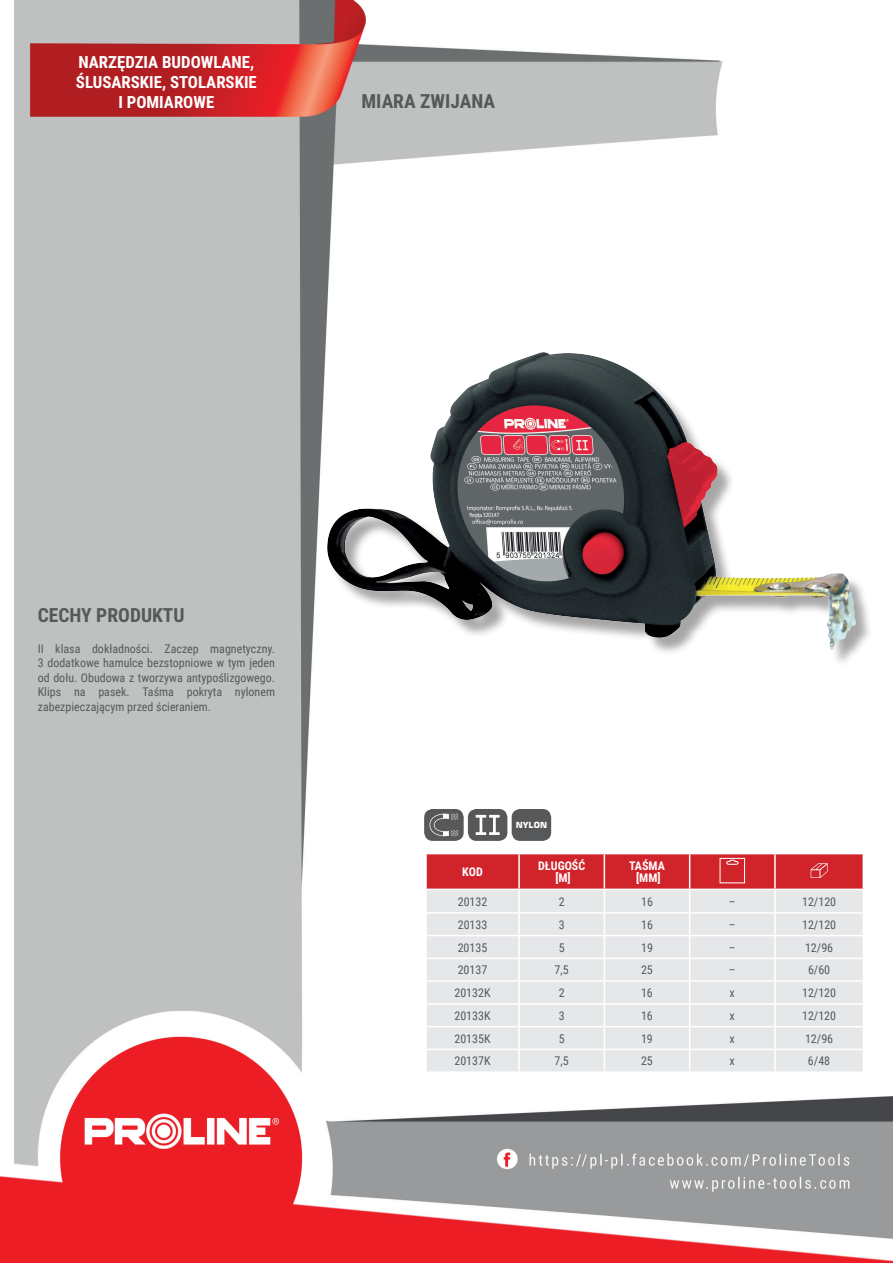
<style>
.page{position:relative;width:893px;height:1263px;background:#fff}
.page>*{position:absolute;margin:0;border:0;box-sizing:border-box;transform-origin:0 0}
.t1{font:700 19.5px "Roboto Condensed";color:#57585a}
.t2{font:700 16.8px/20.1px "Roboto Condensed";color:#fff;text-align:center}
.t3{font:12px/14.4px "Roboto Condensed";color:#57585a;text-align:justify}
.t4{font:700 12px/12px "Roboto Condensed";color:#fff;text-align:center}
.t5{font:700 8.4px "Square 721 BT";color:#fff}
</style>
<div class="page">
<img style="left:0;top:0;width:893px;height:1263px">
<div style="left:330px;top:355px;width:543px;height:313px;background:#231f20;opacity:.4"></div>
<img style="left:327px;top:353px;width:528px;height:297px">
<hr style="left:425px;top:854px;width:2px;height:34px;background:#fff">
<hr style="left:425px;top:890px;width:2px;height:22px;background:#fff">
<hr style="left:425px;top:913px;width:2px;height:22px;background:#fff">
<hr style="left:425px;top:936px;width:2px;height:21px;background:#fff">
<hr style="left:425px;top:959px;width:2px;height:21px;background:#fff">
<hr style="left:425px;top:982px;width:2px;height:21px;background:#fff">
<hr style="left:425px;top:1005px;width:2px;height:21px;background:#fff">
<hr style="left:425px;top:1027px;width:2px;height:22px;background:#fff">
<hr style="left:425px;top:1050px;width:2px;height:21px;background:#fff">
<hr style="left:862px;top:854px;width:2px;height:34px;background:#fff">
<hr style="left:862px;top:890px;width:2px;height:22px;background:#fff">
<hr style="left:862px;top:913px;width:2px;height:22px;background:#fff">
<hr style="left:862px;top:936px;width:2px;height:21px;background:#fff">
<hr style="left:862px;top:959px;width:2px;height:21px;background:#fff">
<hr style="left:862px;top:982px;width:2px;height:21px;background:#fff">
<hr style="left:862px;top:1005px;width:2px;height:21px;background:#fff">
<hr style="left:862px;top:1027px;width:2px;height:22px;background:#fff">
<hr style="left:862px;top:1050px;width:2px;height:21px;background:#fff">
<hr style="left:775px;top:853px;width:89px;height:1px;background:#fff">
<hr style="left:425px;top:853px;width:94px;height:1px;background:#fff">
<hr style="left:425px;top:888px;width:94px;height:2px;background:#fff">
<hr style="left:775px;top:888px;width:89px;height:2px;background:#fff">
<hr style="left:425px;top:912px;width:94px;height:1px;background:#fff">
<hr style="left:775px;top:912px;width:89px;height:1px;background:#fff">
<hr style="left:425px;top:935px;width:94px;height:1px;background:#fff">
<hr style="left:775px;top:935px;width:89px;height:1px;background:#fff">
<hr style="left:425px;top:957px;width:94px;height:2px;background:#fff">
<hr style="left:775px;top:957px;width:89px;height:2px;background:#fff">
<hr style="left:425px;top:980px;width:94px;height:2px;background:#fff">
<hr style="left:775px;top:980px;width:89px;height:2px;background:#fff">
<hr style="left:425px;top:1003px;width:94px;height:2px;background:#fff">
<hr style="left:775px;top:1003px;width:89px;height:2px;background:#fff">
<hr style="left:425px;top:1026px;width:94px;height:1px;background:#fff">
<hr style="left:775px;top:1026px;width:89px;height:1px;background:#fff">
<hr style="left:425px;top:1049px;width:94px;height:1px;background:#fff">
<hr style="left:775px;top:1049px;width:89px;height:1px;background:#fff">
<hr style="left:425px;top:1071px;width:94px;height:2px;background:#fff">
<hr style="left:519px;top:1071px;width:85px;height:2px;background:#fff">
<hr style="left:604px;top:1071px;width:86px;height:2px;background:#fff">
<hr style="left:690px;top:1071px;width:85px;height:2px;background:#fff">
<hr style="left:775px;top:1071px;width:89px;height:2px;background:#fff">
<svg style="left:426px;top:853px;width:437px;height:218px;background:#e6ced0"></svg>
<div style="left:425px;top:810px;width:38px;height:30px;background:#57585a;border-radius:8px"></div>
<div style="left:424px;top:809px;width:40px;height:32px;border:1px solid #57585a;border-radius:8px"></div>
<svg style="left:429px;top:814px;width:29px;height:22px"></svg>
<div style="left:469px;top:810px;width:38px;height:30px;background:#57585a;border-radius:8px"></div>
<div style="left:468px;top:809px;width:39px;height:32px;border:1px solid #57585a;border-radius:8px"></div>
<svg style="left:476px;top:815px;width:24px;height:20px"></svg>
<div style="left:512px;top:810px;width:38px;height:30px;background:#57585a;border-radius:8px"></div>
<div style="left:512px;top:809px;width:39px;height:32px;border:1px solid #57585a;border-radius:8px"></div>
<h2 class="t2" style="left:76px;top:51px;width:182px">NARZĘDZIA BUDOWLANE,<br>ŚLUSARSKIE, STOLARSKIE<br>I POMIAROWE</h2>
<h1 class="t1" style="left:361px;top:88px;width:135px">MIARA ZWIJANA</h1>
<h1 class="t1" style="left:38px;top:601px;width:148px">CECHY PRODUKTU</h1>
<p class="t3" style="left:38px;top:641px;width:239px">II klasa dokładności. Zaczep magnetyczny.<br>3 dodatkowe hamulce bezstopniowe w tym jeden od dołu. Obudowa z tworzywa antypoślizgowego.<br>Klips na pasek. Taśma pokryta nylonem zabezpieczającym przed ścieraniem.</p>
<p class="t5" style="left:516px;top:820px;width:33px">NYLON</p>
<p class="t4" style="left:462px;top:865px;width:22px">KOD</p>
<p class="t4" style="left:538px;top:859px;width:49px">DŁUGOŚĆ [M]</p>
<p class="t4" style="left:629px;top:859px;width:37px">TAŚMA [MM]</p>
<p class="t3" style="left:458px;top:894px;width:31px">20132</p>
<p class="t3" style="left:559px;top:894px;width:7px">2</p>
<p class="t3" style="left:641px;top:894px;width:13px">16</p>
<p class="t3" style="left:729px;top:894px;width:8px">–</p>
<p class="t3" style="left:802px;top:894px;width:36px">12/120</p>
<p class="t3" style="left:458px;top:917px;width:31px">20133</p>
<p class="t3" style="left:559px;top:917px;width:7px">3</p>
<p class="t3" style="left:641px;top:917px;width:13px">16</p>
<p class="t3" style="left:729px;top:917px;width:8px">–</p>
<p class="t3" style="left:802px;top:917px;width:36px">12/120</p>
<p class="t3" style="left:458px;top:939px;width:31px">20135</p>
<p class="t3" style="left:559px;top:939px;width:7px">5</p>
<p class="t3" style="left:641px;top:939px;width:13px">19</p>
<p class="t3" style="left:729px;top:939px;width:8px">–</p>
<p class="t3" style="left:805px;top:939px;width:30px">12/96</p>
<p class="t3" style="left:458px;top:962px;width:31px">20137</p>
<p class="t3" style="left:555px;top:962px;width:16px">7,5</p>
<p class="t3" style="left:641px;top:962px;width:13px">25</p>
<p class="t3" style="left:729px;top:962px;width:8px">–</p>
<p class="t3" style="left:808px;top:962px;width:24px">6/60</p>
<p class="t3" style="left:454px;top:985px;width:38px">20132K</p>
<p class="t3" style="left:559px;top:985px;width:7px">2</p>
<p class="t3" style="left:641px;top:985px;width:13px">16</p>
<p class="t3" style="left:730px;top:985px;width:7px">x</p>
<p class="t3" style="left:802px;top:985px;width:36px">12/120</p>
<p class="t3" style="left:454px;top:1008px;width:38px">20133K</p>
<p class="t3" style="left:559px;top:1008px;width:7px">3</p>
<p class="t3" style="left:641px;top:1008px;width:13px">16</p>
<p class="t3" style="left:730px;top:1008px;width:7px">x</p>
<p class="t3" style="left:802px;top:1008px;width:36px">12/120</p>
<p class="t3" style="left:454px;top:1031px;width:38px">20135K</p>
<p class="t3" style="left:559px;top:1031px;width:7px">5</p>
<p class="t3" style="left:641px;top:1031px;width:13px">19</p>
<p class="t3" style="left:730px;top:1031px;width:7px">x</p>
<p class="t3" style="left:805px;top:1031px;width:30px">12/96</p>
<p class="t3" style="left:454px;top:1053px;width:38px">20137K</p>
<p class="t3" style="left:555px;top:1053px;width:16px">7,5</p>
<p class="t3" style="left:641px;top:1053px;width:13px">25</p>
<p class="t3" style="left:730px;top:1053px;width:7px">x</p>
<p class="t3" style="left:808px;top:1053px;width:24px">6/48</p>
</div>
